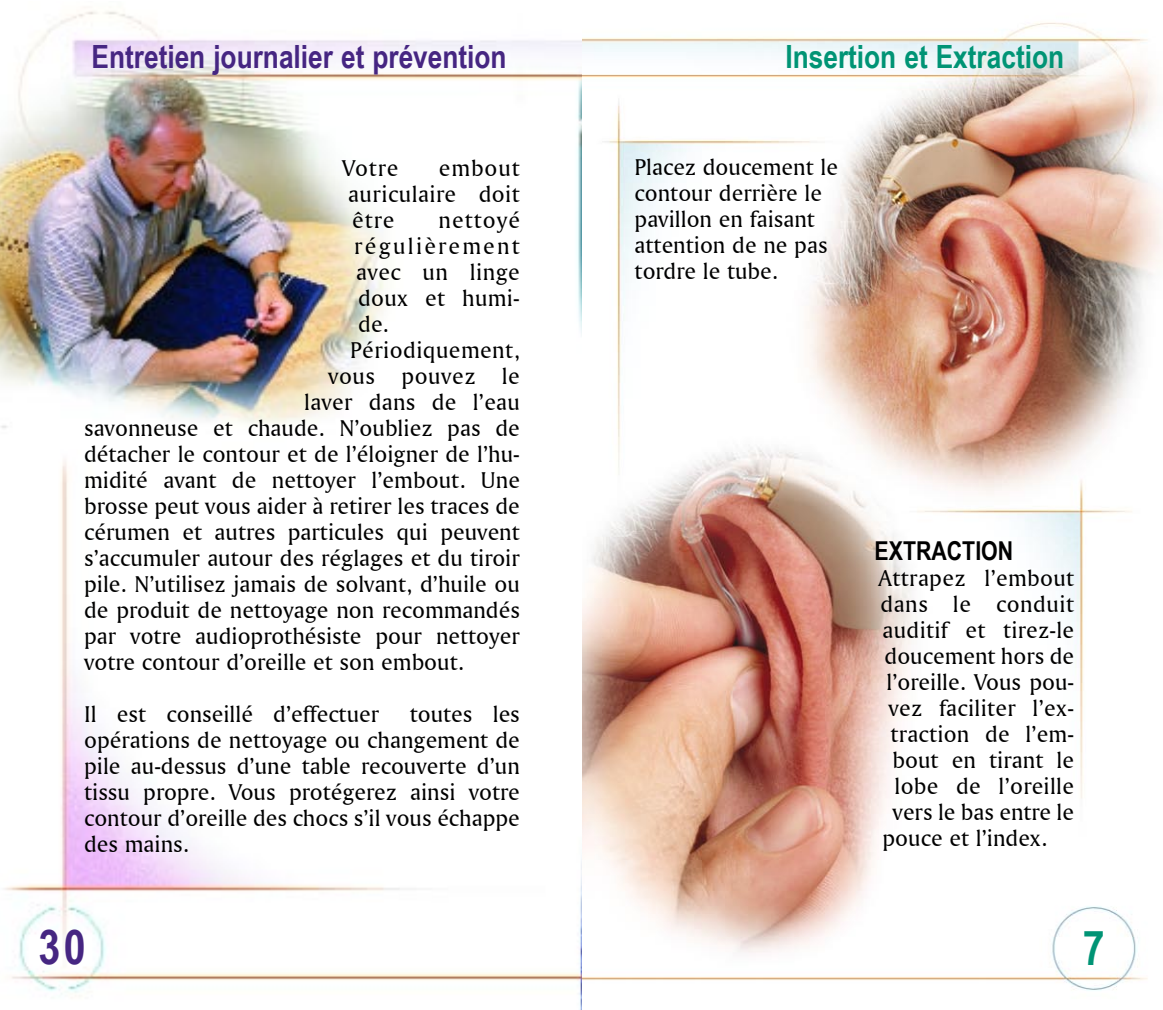
<style>
.page{position:relative;width:1163px;height:1010px;background:#fff}
.page>*{position:absolute;margin:0;border:0;box-sizing:border-box;transform-origin:0 0}
.t1{font:700 48px "Arial Narrow";color:#462682}
.t2{font:700 48px "Arial Narrow";color:#009475}
.t3{font:700 32px "Arial Narrow";color:#462682}
.t4{font:700 32px "Arial Narrow";color:#009475}
.t5{font:700 26px "Arial Narrow";color:#000}
.t6{font:24px/26px "Amerigo BT Roman A";color:#000;text-align:justify}
.t7{font:24px "Amerigo BT Roman A";letter-spacing:.02em;color:#000}
.t8{font:24px "Amerigo BT Roman A";letter-spacing:.095em;color:#000}
.t9{font:24px "Amerigo BT Roman A";letter-spacing:.04em;color:#000}
</style>
<div class="page">
<img style="left:581px;top:22px;width:581px;height:987px">
<img style="left:0;top:11px;width:581px;height:998px">
<h2 class="t3" style="left:91px;top:33px;width:416px">Entretien journalier et prévention</h2>
<h2 class="t4" style="left:785px;top:32px;width:280px">Insertion et Extraction</h2>
<p class="t6" style="left:348px;top:154px;width:173px;text-indent:91px">embout auriculaire doit être</p>
<p class="t6" style="left:342px;top:154px;width:58px">Votre</p>
<p class="t9" style="left:438px;top:205px;width:83px">nettoyé</p>
<p class="t8" style="left:354px;top:231px;width:167px">régulièrement</p>
<p class="t6" style="left:356px;top:258px;width:165px">avec un linge</p>
<p class="t6" style="left:358px;top:284px;width:163px">doux et humi-</p>
<p class="t6" style="left:358px;top:310px;width:32px">de.</p>
<p class="t7" style="left:350px;top:335px;width:171px">Périodiquement,</p>
<p class="t7" style="left:328px;top:361px;width:193px">vous pouvez le</p>
<p class="t6" style="left:304px;top:388px;width:217px">laver dans de l’eau</p>
<p class="t6" style="left:84px;top:414px;width:437px">savonneuse et chaude. N’oubliez pas de</p>
<p class="t6" style="left:84px;top:440px;width:437px">détacher le contour et de l’éloigner de l’hu-</p>
<p class="t6" style="left:84px;top:466px;width:437px">midité avant de nettoyer l’embout. Une</p>
<p class="t6" style="left:84px;top:492px;width:437px">brosse peut vous aider à retirer les traces de</p>
<p class="t6" style="left:84px;top:518px;width:437px">cérumen et autres particules qui peuvent</p>
<p class="t6" style="left:84px;top:544px;width:437px">s’accumuler autour des réglages et du tiroir</p>
<p class="t6" style="left:84px;top:570px;width:437px">pile. N’utilisez jamais de solvant, d’huile ou</p>
<p class="t6" style="left:84px;top:596px;width:437px">de produit de nettoyage non recommandés</p>
<p class="t6" style="left:84px;top:622px;width:437px">par votre audioprothésiste pour nettoyer</p>
<p class="t6" style="left:84px;top:648px;width:381px">votre contour d’oreille et son embout.</p>
<p class="t6" style="left:84px;top:700px;width:296px">Il est conseillé d’effectuer</p>
<p class="t6" style="left:84px;top:700px;width:437px;text-indent:325px">toutes les opérations de nettoyage ou changement de pile au-dessus d’une table recouverte d’un tissu propre. Vous protégerez ainsi votre contour d’oreille des chocs s’il vous échappe des mains.</p>
<h1 class="t1" style="left:38px;top:910px;width:49px">30</h1>
<p class="t6" style="left:634px;top:153px;width:205px;text-align:left">Placez doucement le contour derrière le pavillon en faisant attention de ne pas tordre le tube.</p>
<p class="t5" style="left:874px;top:531px;width:140px">EXTRACTION</p>
<p class="t6" style="left:878px;top:564px;width:197px">Attrapez l’embout</p>
<p class="t7" style="left:880px;top:589px;width:195px">dans le conduit</p>
<p class="t6" style="left:882px;top:616px;width:193px">auditif et tirez-le</p>
<p class="t6" style="left:884px;top:642px;width:191px">doucement hors de</p>
<p class="t6" style="left:886px;top:668px;width:189px">l’oreille. Vous pou-</p>
<p class="t6" style="left:888px;top:694px;width:187px">vez faciliter l’ex-</p>
<p class="t6" style="left:890px;top:720px;width:185px">traction de l’em-</p>
<p class="t6" style="left:892px;top:746px;width:183px">bout en tirant le</p>
<p class="t6" style="left:894px;top:772px;width:181px">lobe de l’oreille</p>
<p class="t6" style="left:892px;top:798px;width:183px">vers le bas entre le</p>
<p class="t6" style="left:882px;top:824px;width:166px">pouce et l’index.</p>
<h1 class="t2" style="left:1082px;top:911px;width:23px">7</h1>
</div>
